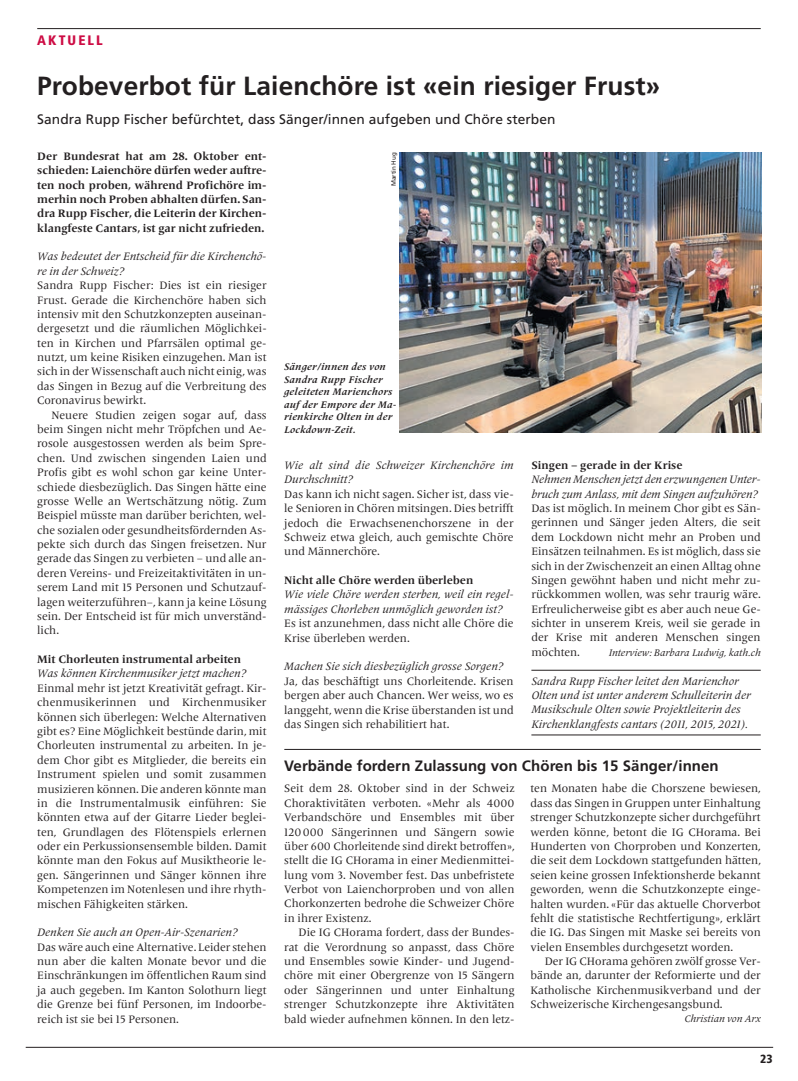
<style>
.page{position:relative;width:798px;height:1081px;background:#fff}
.page>*{position:absolute;margin:0;border:0;box-sizing:border-box;transform-origin:0 0}
.t1{font:700 26.25px "Frutiger";letter-spacing:.005em;color:#231f20}
.t2{font:700 15px "Frutiger";letter-spacing:.005em;color:#231f20}
.t3{font:13.75px "Frutiger";letter-spacing:.005em;color:#231f20}
.t4{font:900 condensed 13.75px "Frutiger";letter-spacing:.15em;color:#cd0c44}
.t5{font:900 condensed 11.88px "Frutiger";color:#231f20}
.t6{font:11.25px/14.4px "Frutiger Serif LT Pro";color:#231f20;text-align:justify}
.t7{font:italic 11.25px/14.4px "Frutiger Serif LT Pro";color:#231f20}
.t8{font:700 11.25px/14.4px "Frutiger Serif LT Pro";color:#231f20;text-align:justify}
.t9{font:italic 700 10px/12.5px "Frutiger Serif LT Pro";letter-spacing:.025em;color:#231f20}
.t10{font:italic 10px "Frutiger Serif LT Pro";color:#231f20}
.t11{font:6.25px "Frutiger";color:#231f20}
</style>
<div class="page">
<hr style="left:37px;top:28px;width:723px;height:1px;background:#231f20">
<hr style="left:531px;top:670px;width:229px;height:1px;background:#231f20">
<hr style="left:531px;top:735px;width:229px;height:1px;background:#231f20">
<img style="left:399px;top:153px;width:362px;height:280px">
<hr style="left:284px;top:749px;width:476px;height:1px;background:#231f20">
<hr style="left:26px;top:1047px;width:746px;height:1px;background:#231f20">
<p class="t4" style="left:37px;top:32px;width:67px">AKTUELL</p>
<h1 class="t1" style="left:37px;top:70px;width:624px">Probeverbot für Laienchöre ist «ein riesiger Frust»</h1>
<p class="t3" style="left:37px;top:111px;width:519px">Sandra Rupp Fischer befürchtet, dass Sänger/innen aufgeben und Chöre sterben</p>
<p class="t8" style="left:37px;top:149px;width:231px">Der Bundesrat hat am 28. Oktober ent&shy;schieden: Laienchöre dürfen weder auftre&shy;ten noch proben, während Profichöre im&shy;merhin noch Proben abhalten dürfen. San&shy;dra Rupp Fischer, die Leiterin der Kirchen&shy;klangfeste Cantars, ist gar nicht zufrieden.</p>
<p class="t7" style="left:37px;top:249px;width:231px">Was bedeutet der Entscheid für die Kirchenchö&shy;re in der Schweiz?</p>
<p class="t6" style="left:37px;top:278px;width:231px">Sandra Rupp Fischer: Dies ist ein riesiger Frust. Gerade die Kirchenchöre haben sich intensiv mit den Schutzkonzepten auseinan&shy;dergesetzt und die räumlichen Möglichkei&shy;ten in Kirchen und Pfarrsälen optimal ge&shy;nutzt, um keine Risiken einzugehen. Man ist sich in der Wissenschaft auch nicht einig, was das Singen in Bezug auf die Verbreitung des Coronavirus bewirkt.</p>
<p class="t6" style="left:37px;top:408px;width:231px;text-indent:14px">Neuere Studien zeigen sogar auf, dass beim Singen nicht mehr Tröpfchen und Ae&shy;rosole ausgestossen werden als beim Spre&shy;chen. Und zwischen singenden Laien und Profis gibt es wohl schon gar keine Unter&shy;schiede diesbezüglich. Das Singen hätte eine grosse Welle an Wertschätzung nötig. Zum Beispiel müsste man darüber berichten, wel&shy;che sozialen oder gesundheitsfördernden As&shy;pekte sich durch das Singen freisetzen. Nur gerade das Singen zu verbieten – und alle an&shy;deren Vereins- und Freizeitaktivitäten in un&shy;serem Land mit 15 Personen und Schutzauf&shy;lagen weiterzuführen–, kann ja keine Lösung sein. Der Entscheid ist für mich unverständ&shy;lich.</p>
<p class="t8" style="left:37px;top:652px;width:205px">Mit Chorleuten instrumental arbeiten</p>
<p class="t7" style="left:37px;top:666px;width:210px">Was können Kirchenmusiker jetzt machen?</p>
<p class="t6" style="left:37px;top:681px;width:231px">Einmal mehr ist jetzt Kreativität gefragt. Kir&shy;chenmusikerinnen und Kirchenmusiker können sich überlegen: Welche Alternativen gibt es? Eine Möglichkeit bestünde darin, mit Chorleuten instrumental zu arbeiten. In je&shy;dem Chor gibt es Mitglieder, die bereits ein Instrument spielen und somit zusammen musizieren können. Die anderen könnte man in die Instrumentalmusik einführen: Sie könnten etwa auf der Gitarre Lieder beglei&shy;ten, Grundlagen des Flötenspiels erlernen oder ein Perkussionsensemble bilden. Damit könnte man den Fokus auf Musiktheorie le&shy;gen. Sängerinnen und Sänger können ihre Kompetenzen im Notenlesen und ihre rhyth&shy;mischen Fähigkeiten stärken.</p>
<p class="t7" style="left:37px;top:925px;width:201px">Denken Sie auch an Open-Air-Szenarien?</p>
<p class="t6" style="left:37px;top:940px;width:231px">Das wäre auch eine Alternative. Leider stehen nun aber die kalten Monate bevor und die Einschränkungen im öffentlichen Raum sind ja auch gegeben. Im Kanton Solothurn liegt die Grenze bei fünf Personen, im Indoorbe&shy;reich ist sie bei 15 Personen.</p>
<p class="t11" style="left:390px;top:186px;width:35px;rotate:-90deg">Martin Hug</p>
<p class="t9" style="left:284px;top:361px;width:114px">Sänger/innen des von<br>Sandra Rupp Fischer geleiteten Marienchors auf der Empore der Ma&shy;rienkirche Olten in der<br>Lockdown-Zeit.</p>
<p class="t8" style="left:531px;top:458px;width:153px">Singen – gerade in der Krise</p>
<p class="t7" style="left:531px;top:472px;width:231px">Nehmen Menschen jetzt den erzwungenen Unter&shy;bruch zum Anlass, mit dem Singen aufzuhören?</p>
<p class="t6" style="left:531px;top:501px;width:231px">Das ist möglich. In meinem Chor gibt es Sän&shy;gerinnen und Sänger jeden Alters, die seit dem Lockdown nicht mehr an Proben und Einsätzen teilnahmen. Es ist möglich, dass sie sich in der Zwischenzeit an einen Alltag ohne Singen gewöhnt haben und nicht mehr zu&shy;rückkommen wollen, was sehr traurig wäre.<br>Erfreulicherweise gibt es aber auch neue Ge&shy;sichter in unserem Kreis, weil sie gerade in der Krise mit anderen Menschen singen möchten.</p>
<p class="t7" style="left:284px;top:458px;width:231px">Wie alt sind die Schweizer Kirchenchöre im<br>Durchschnitt?</p>
<p class="t6" style="left:284px;top:487px;width:231px">Das kann ich nicht sagen. Sicher ist, dass vie&shy;le Senioren in Chören mitsingen. Dies betrifft jedoch die Erwachsenenchorszene in der Schweiz etwa gleich, auch gemischte Chöre und Männerchöre.</p>
<p class="t8" style="left:284px;top:573px;width:190px">Nicht alle Chöre werden überleben</p>
<p class="t7" style="left:284px;top:587px;width:231px">Wie viele Chöre werden sterben, weil ein regel&shy;mässiges Chorleben unmöglich geworden ist?</p>
<p class="t6" style="left:284px;top:616px;width:231px">Es ist anzunehmen, dass nicht alle Chöre die<br>Krise überleben werden.</p>
<p class="t7" style="left:284px;top:659px;width:220px">Machen Sie sich diesbezüglich grosse Sorgen?</p>
<p class="t6" style="left:284px;top:674px;width:231px">Ja, das beschäftigt uns Chorleitende. Krisen bergen aber auch Chancen. Wer weiss, wo es langgeht, wenn die Krise überstanden ist und das Singen sich rehabilitiert hat.</p>
<p class="t10" style="left:608px;top:646px;width:153px">Interview: Barbara Ludwig, kath.ch</p>
<p class="t7" style="left:531px;top:673px;width:221px">Sandra Rupp Fischer leitet den Marienchor Olten und ist unter anderem Schulleiterin der Musikschule Olten sowie Projektleiterin des Kirchenklangfests cantars (2011, 2015, 2021).</p>
<h2 class="t2" style="left:284px;top:757px;width:436px">Verbände fordern Zulassung von Chören bis 15 Sänger/innen</h2>
<p class="t6" style="left:284px;top:781px;width:232px">Seit dem 28. Oktober sind in der Schweiz Choraktivitäten verboten. «Mehr als 4000<br>Verbandschöre und Ensembles mit über 120000 Sängerinnen und Sängern sowie über 600 Chorleitende sind direkt betroffen», stellt die IG CHorama in einer Medienmittei&shy;lung vom 3. November fest. Das unbefristete Verbot von Laienchorproben und von allen Chorkonzerten bedrohe die Schweizer Chöre in ihrer Existenz.</p>
<p class="t6" style="left:284px;top:925px;width:232px;text-indent:14px">Die IG CHorama fordert, dass der Bundes&shy;rat die Verordnung so anpasst, dass Chöre und Ensembles sowie Kinder- und Jugend&shy;chöre mit einer Obergrenze von 15 Sängern oder Sängerinnen und unter Einhaltung strenger Schutzkonzepte ihre Aktivitäten bald wieder aufnehmen können. In den letz-</p>
<p class="t6" style="left:530px;top:781px;width:232px">ten Monaten habe die Chorszene bewiesen, dass das Singen in Gruppen unter Einhaltung strenger Schutzkonzepte sicher durchgeführt werden könne, betont die IG CHorama. Bei Hunderten von Chorproben und Konzerten, die seit dem Lockdown stattgefunden hätten, seien keine grossen Infektionsherde bekannt geworden, wenn die Schutzkonzepte einge&shy;halten wurden. «Für das aktuelle Chorverbot fehlt die statistische Rechtfertigung», erklärt die IG. Das Singen mit Maske sei bereits von vielen Ensembles durchgesetzt worden.</p>
<p class="t6" style="left:530px;top:954px;width:232px;text-indent:14px">Der IG CHorama gehören zwölf grosse Ver&shy;bände an, darunter der Reformierte und der Katholische Kirchenmusikverband und der Schweizerische Kirchengesangsbund.</p>
<p class="t10" style="left:684px;top:1013px;width:78px">Christian von Arx</p>
<p class="t5" style="left:759px;top:1052px;width:14px">23</p>
</div>
